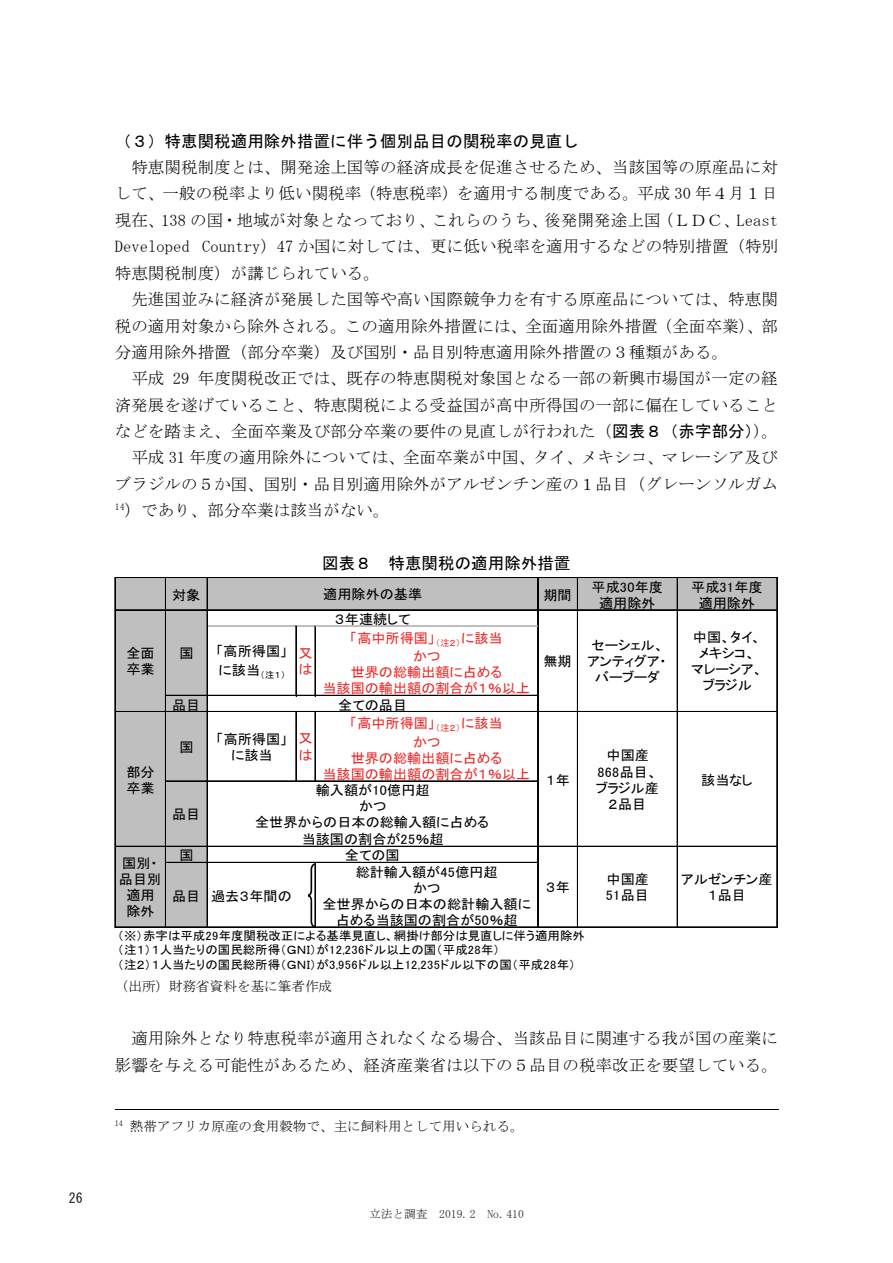
<style>
.page{position:relative;width:893px;height:1263px;background:#fff}
.page>*{position:absolute;margin:0;border:0;box-sizing:border-box;transform-origin:0 0}
.t1{font:16.5px/26.4px "MS Mincho";letter-spacing:.005em;color:#000;text-align:right}
.t2{font:16.5px "MS Gothic";letter-spacing:.005em;color:#000}
.t3{font:13.8px "MS Gothic";color:#231f20}
.t4{font:13.65px/16.2px "MS P Gothic";color:#000;text-align:center}
.t5{font:13.65px/16px "MS P Gothic";color:#ee2928;text-align:center}
.t6{font:13.65px/16.2px "MS P Gothic";letter-spacing:-.02em;color:#000;text-align:center}
.t7{font:13.5px "MS Mincho";letter-spacing:.005em;color:#000}
.t8{font:12.15px "MS P Gothic";letter-spacing:.005em;color:#000}
.t9{font:11.7px "MS Mincho";color:#231f20}
.t10{font:8.85px "MS P Gothic";color:#000}
.s1{font-family:"MS Gothic"}
</style>
<div class="page">
<hr style="left:115px;top:1109px;width:663px;height:1px;background:#000">
<div style="left:116px;top:578px;width:662px;height:33px;background:#bfbfbf"></div>
<div style="left:116px;top:610px;width:92px;height:102px;background:#bfbfbf"></div>
<div style="left:116px;top:711px;width:92px;height:136px;background:#bfbfbf"></div>
<div style="left:116px;top:846px;width:92px;height:82px;background:#bfbfbf"></div>
<hr style="left:208px;top:626px;width:88px;height:1px;background:#bfbfbf">
<svg style="left:297px;top:626px;width:18px;height:1px"></svg>
<hr style="left:296px;top:626px;width:1px;height:70px;background:#000">
<hr style="left:315px;top:626px;width:1px;height:70px;background:#000">
<hr style="left:315px;top:712px;width:1px;height:70px;background:#000">
<hr style="left:115px;top:577px;width:1px;height:351px;background:#000">
<hr style="left:165px;top:578px;width:1px;height:350px;background:#000">
<hr style="left:166px;top:578px;width:1px;height:350px;background:#000">
<hr style="left:207px;top:578px;width:1px;height:350px;background:#000">
<hr style="left:537px;top:578px;width:1px;height:350px;background:#000">
<hr style="left:538px;top:578px;width:1px;height:350px;background:#000">
<hr style="left:577px;top:578px;width:1px;height:350px;background:#000">
<hr style="left:677px;top:578px;width:1px;height:350px;background:#000">
<hr style="left:776px;top:578px;width:1px;height:350px;background:#000">
<hr style="left:777px;top:578px;width:1px;height:350px;background:#000">
<hr style="left:296px;top:712px;width:1px;height:70px;background:#000">
<hr style="left:116px;top:577px;width:662px;height:1px;background:#000">
<hr style="left:116px;top:609px;width:662px;height:1px;background:#000">
<hr style="left:116px;top:610px;width:662px;height:1px;background:#000">
<hr style="left:316px;top:626px;width:222px;height:1px;background:#bfbfbf">
<hr style="left:166px;top:695px;width:372px;height:1px;background:#000">
<hr style="left:116px;top:711px;width:662px;height:1px;background:#000">
<hr style="left:166px;top:780px;width:372px;height:1px;background:#000">
<hr style="left:166px;top:781px;width:372px;height:1px;background:#000">
<hr style="left:116px;top:846px;width:662px;height:1px;background:#000">
<hr style="left:166px;top:862px;width:372px;height:1px;background:#000">
<hr style="left:116px;top:926px;width:662px;height:1px;background:#000">
<hr style="left:116px;top:927px;width:662px;height:1px;background:#000">
<svg style="left:306px;top:863px;width:10px;height:64px"></svg>
<p class="t3" style="left:69px;top:1191px;width:15px">26</p>
<p class="t2" style="left:115px;top:133px;width:466px">（３）特恵関税適用除外措置に伴う個別品目の関税率の見直し</p>
<p class="t1" style="left:131px;top:154px;width:648px">特恵関税制度とは、開発途上国等の経済成長を促進させるため、当該国等の原産品に対</p>
<p class="t1" style="left:115px;top:180px;width:665px">して、一般の税率より低い関税率（特恵税率）を適用する制度である。平成 30 年４月１日</p>
<p class="t1" style="left:115px;top:207px;width:665px">現在、138 の国・地域が対象となっており、これらのうち、後発開発途上国（ＬＤＣ、Least</p>
<p class="t1" style="left:115px;top:233px;width:665px">Developed Country）47 か国に対しては、更に低い税率を適用するなどの特別措置（特別</p>
<p class="t1" style="left:115px;top:259px;width:267px">特恵関税制度）が講じられている。</p>
<p class="t1" style="left:131px;top:286px;width:648px">先進国並みに経済が発展した国等や高い国際競争力を有する原産品については、特恵関</p>
<p class="t1" style="left:115px;top:312px;width:665px">税の適用対象から除外される。この適用除外措置には、全面適用除外措置（全面卒業）、部</p>
<p class="t1" style="left:115px;top:339px;width:615px">分適用除外措置（部分卒業）及び国別・品目別特恵適用除外措置の３種類がある。</p>
<p class="t1" style="left:131px;top:365px;width:648px">平成 29 年度関税改正では、既存の特恵関税対象国となる一部の新興市場国が一定の経</p>
<p class="t1" style="left:115px;top:392px;width:665px">済発展を遂げていること、特恵関税による受益国が高中所得国の一部に偏在していること</p>
<p class="t1" style="left:115px;top:418px;width:664px">などを踏まえ、全面卒業及び部分卒業の要件の見直しが行われた（<span class="s1">図表８（赤字部分）</span>）。</p>
<p class="t1" style="left:131px;top:444px;width:648px">平成 31 年度の適用除外については、全面卒業が中国、タイ、メキシコ、マレーシア及び</p>
<p class="t1" style="left:115px;top:471px;width:665px">ブラジルの５か国、国別・品目別適用除外がアルゼンチン産の１品目（グレーンソルガム</p>
<p class="t1" style="left:115px;top:497px;width:276px"><sup>14</sup>）であり、部分卒業は該当がない。</p>
<p class="t2" style="left:322px;top:555px;width:250px">図表８ 特恵関税の適用除外措置</p>
<p class="t4" style="left:172px;top:587px;width:30px">対象</p>
<p class="t4" style="left:543px;top:587px;width:30px">期間</p>
<p class="t4" style="left:592px;top:579px;width:73px">平成30年度適用除外</p>
<p class="t4" style="left:691px;top:579px;width:73px">平成31年度適用除外</p>
<p class="t4" style="left:216px;top:643px;width:72px">「高所得国」</p>
<p class="t10" style="left:219px;top:670px;width:68px"><sup>に該当</sup>（注１）</p>
<p class="t4" style="left:323px;top:586px;width:100px">適用除外の基準</p>
<p class="t4" style="left:335px;top:611px;width:77px">３年連続して</p>
<p class="t6" style="left:691px;top:629px;width:73px">中国、タイ、メキシコ、マレーシア、ブラジル</p>
<p class="t5" style="left:350px;top:628px;width:154px;line-height:18.6px">「高中所得国」<sub>（注２）</sub>に該当かつ</p>
<p class="t5" style="left:322px;top:664px;width:209px">世界の総輸出額に占める<br>当該国の輸出額の割合が１％以上</p>
<p class="t4" style="left:587px;top:637px;width:81px">セーシェル、アンティグア・バーブーダ</p>
<p class="t4" style="left:126px;top:645px;width:30px">全面</p>
<p class="t4" style="left:180px;top:645px;width:16px">国</p>
<p class="t4" style="left:126px;top:661px;width:30px">卒業</p>
<p class="t5" style="left:298px;top:645px;width:16px;text-align:left">又は</p>
<p class="t4" style="left:543px;top:653px;width:30px">無期</p>
<p class="t4" style="left:338px;top:696px;width:70px">全ての品目</p>
<p class="t4" style="left:172px;top:696px;width:30px">品目</p>
<p class="t4" style="left:180px;top:739px;width:16px">国</p>
<p class="t4" style="left:216px;top:731px;width:72px">「高所得国」に該当</p>
<p class="t5" style="left:298px;top:730px;width:16px;text-align:left">又は</p>
<p class="t5" style="left:350px;top:714px;width:154px;line-height:18.6px">「高中所得国」<sub>（注２）</sub>に該当かつ</p>
<p class="t5" style="left:322px;top:750px;width:209px">世界の総輸出額に占める<br>当該国の輸出額の割合が１％以上</p>
<p class="t4" style="left:126px;top:763px;width:30px;text-align:left">部分卒業</p>
<p class="t4" style="left:546px;top:772px;width:26px">１年</p>
<p class="t4" style="left:255px;top:782px;width:235px">輸入額が10億円超<br>かつ<br>全世界からの日本の総輸入額に占める当該国の割合が25％超</p>
<p class="t4" style="left:172px;top:806px;width:30px">品目</p>
<p class="t4" style="left:180px;top:847px;width:16px">国</p>
<p class="t4" style="left:172px;top:888px;width:121px">品目 過去３年間の</p>
<p class="t4" style="left:345px;top:847px;width:56px">全ての国</p>
<p class="t4" style="left:119px;top:855px;width:44px">国別・品目別適用除外</p>
<p class="t4" style="left:322px;top:863px;width:210px">総計輸入額が45億円超<br>かつ<br>全世界からの日本の総計輸入額に占める当該国の割合が50％超</p>
<p class="t8" style="left:117px;top:958px;width:460px">（注２）１人当たりの国民総所得（ＧＮＩ）が3,956ドル以上12,235ドル以下の国（平成28年）</p>
<p class="t4" style="left:546px;top:879px;width:26px">３年</p>
<p class="t8" style="left:117px;top:929px;width:469px">（※）赤字は平成29年度関税改正による基準見直し、網掛け部分は見直しに伴う適用除外</p>
<p class="t8" style="left:117px;top:944px;width:384px">（注１）１人当たりの国民総所得（ＧＮＩ）が12,236ドル以上の国（平成28年）</p>
<p class="t4" style="left:596px;top:747px;width:65px">中国産<br>868品目、ブラジル産<br>２品目</p>
<p class="t4" style="left:701px;top:772px;width:53px">該当なし</p>
<p class="t4" style="left:606px;top:871px;width:45px;text-align:left">中国産<br>51品目</p>
<p class="t4" style="left:681px;top:871px;width:93px">アルゼンチン産<br>１品目</p>
<p class="t7" style="left:115px;top:979px;width:219px">（出所）財務省資料を基に筆者作成</p>
<p class="t1" style="left:115px;top:1025px;width:665px">適用除外となり特恵税率が適用されなくなる場合、当該品目に関連する我が国の産業に影響を与える可能性があるため、経済産業省は以下の５品目の税率改正を要望している。</p>
<p class="t7" style="left:115px;top:1120px;width:410px"><sup>14</sup> 熱帯アフリカ原産の食用穀物で、主に飼料用として用いられる。</p>
<p class="t9" style="left:369px;top:1208px;width:156px">立法と調査　2019. 2　No. 410</p>
</div>
